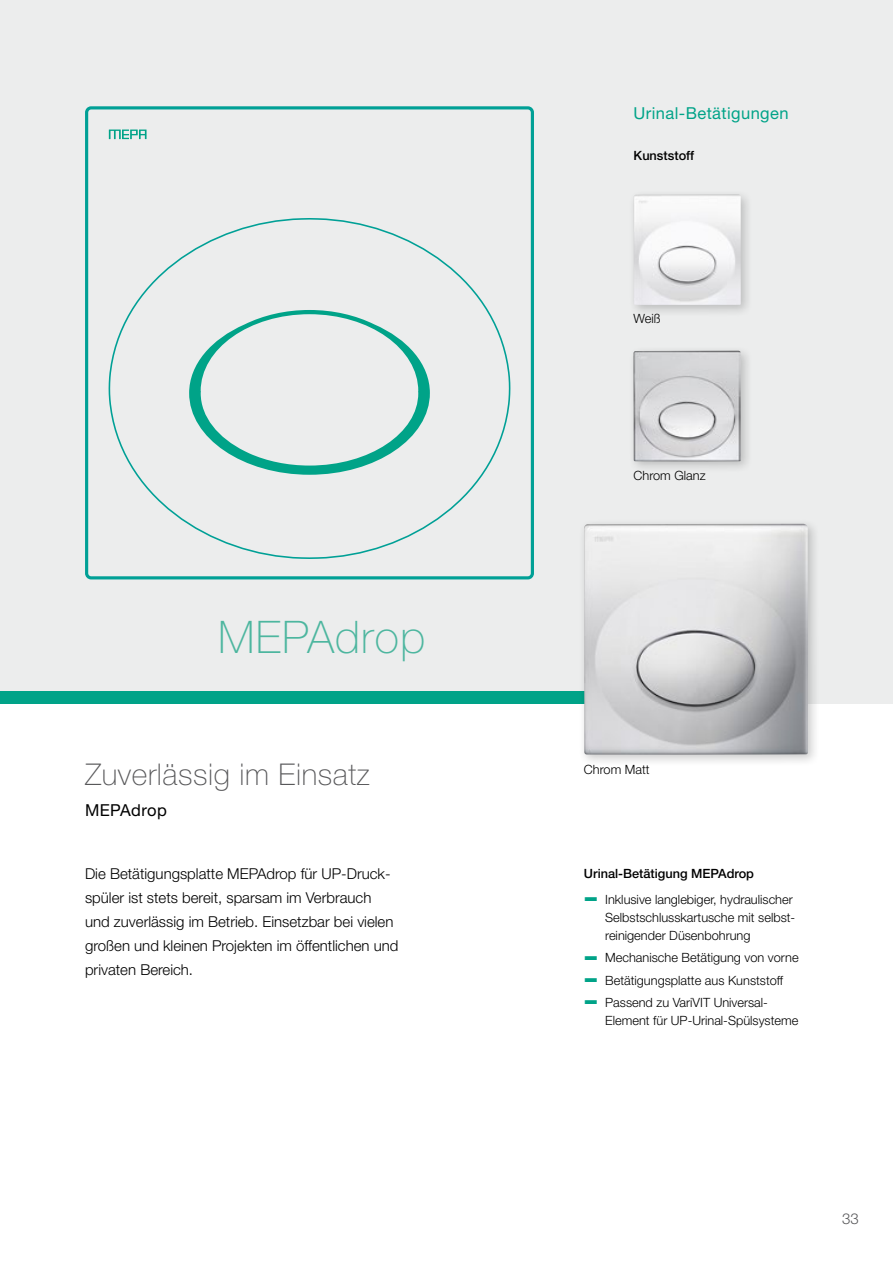
<style>
.page{position:relative;width:893px;height:1263px;background:#fff}
.page>*{position:absolute;margin:0;border:0;box-sizing:border-box;transform-origin:0 0}
.t1{font:100 45px "Helvetica Neue";letter-spacing:.025em;color:#4db69f}
.t2{font:100 30px "Helvetica Neue";letter-spacing:.02em;color:#58585a}
.t3{font:16.5px "Helvetica Neue";letter-spacing:.025em;color:#00a388}
.t4{font:16.5px "Helvetica Neue";letter-spacing:.025em;color:#000}
.t5{font:300 15px/24px "Helvetica Neue";color:#000}
.t6{font:300 15px "Helvetica Neue";color:#58585a}
.t7{font:300 12.75px/18px "Helvetica Neue";color:#000;text-align:justify}
.t8{font:500 12.75px "Helvetica Neue";color:#000}
</style>
<div class="page">
<div style="left:0;top:0;width:893px;height:703px;background:#eceded"></div>
<div style="left:0;top:691px;width:598px;height:12px;background:#00a388"></div>
<svg style="left:109px;top:130px;width:38px;height:9px"></svg>
<div style="left:85px;top:106px;width:449px;height:473px;border:3px solid #00a096;border-radius:5px"></div>
<svg style="left:108px;top:218px;width:403px;height:341px"></svg>
<svg style="left:189px;top:310px;width:241px;height:165px"></svg>
<div style="left:628px;top:189px;width:125px;height:128px;background:#000;opacity:.2"></div>
<img style="left:634px;top:195px;width:107px;height:110px">
<div style="left:628px;top:345px;width:125px;height:128px;background:#000;opacity:.2"></div>
<img style="left:634px;top:351px;width:107px;height:110px">
<div style="left:578px;top:518px;width:242px;height:249px;background:#000;opacity:.2"></div>
<img style="left:584px;top:524px;width:224px;height:231px">
<h1 class="t1" style="left:218px;top:612px;width:209px">MEPAdrop</h1>
<h2 class="t2" style="left:85px;top:757px;width:286px">Zuverlässig im Einsatz</h2>
<p class="t4" style="left:85px;top:800px;width:83px">MEPAdrop</p>
<p class="t5" style="left:85px;top:861px;width:315px">Die Betätigungsplatte MEPAdrop für UP-Druck&shy;spüler ist stets bereit, sparsam im Verbrauch und zuverlässig im Betrieb. Einsetzbar bei vielen großen und kleinen Projekten im öffentlichen und privaten Bereich.</p>
<p class="t3" style="left:634px;top:104px;width:157px">Urinal-Betätigungen</p>
<p class="t8" style="left:634px;top:148px;width:62px">Kunststoff</p>
<p class="t7" style="left:634px;top:310px;width:29px">Weiß</p>
<p class="t7" style="left:634px;top:466px;width:74px">Chrom Glanz</p>
<p class="t7" style="left:584px;top:760px;width:67px">Chrom Matt</p>
<p class="t8" style="left:584px;top:865px;width:172px">Urinal-Betätigung MEPAdrop</p>
<p class="t7" style="left:605px;top:890px;width:190px">Inklusive langlebiger, hydraulischer Selbstschlusskartusche mit selbst&shy;reinigender Düsenbohrung</p>
<p class="t7" style="left:605px;top:948px;width:195px">Mechanische Betätigung von vorne</p>
<p class="t7" style="left:605px;top:971px;width:180px">Betätigungsplatte aus Kunststoff</p>
<p class="t7" style="left:605px;top:993px;width:195px">Passend zu VariVIT Universal-<br>Element für UP-Urinal-Spülsysteme</p>
<p class="t6" style="left:842px;top:1209px;width:18px">33</p>
</div>
